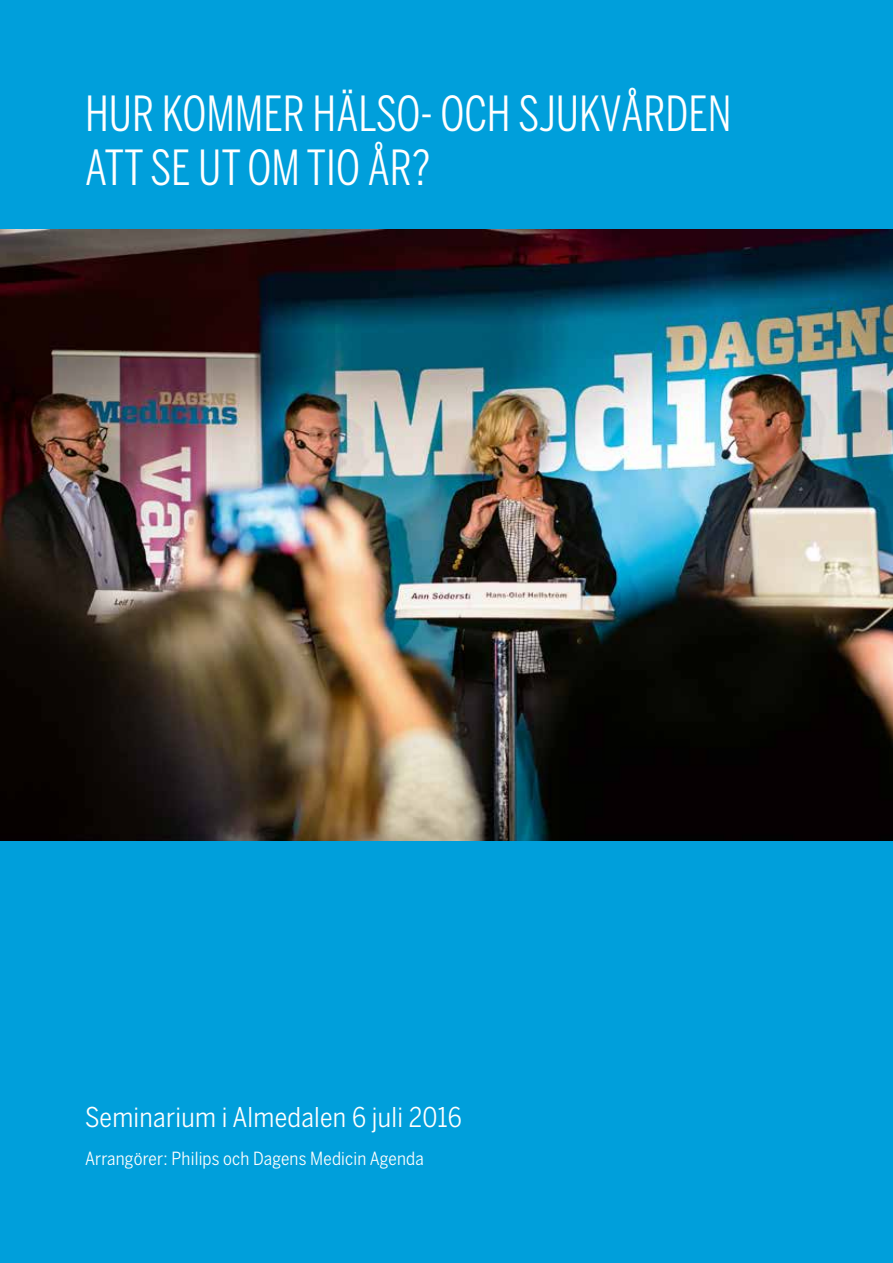
<style>
.page{position:relative;width:893px;height:1263px;background:#009fdb}
.page>*{position:absolute;margin:0;border:0;box-sizing:border-box;transform-origin:0 0}
.t1{font:48px/54px "Benton Sans Comp";color:#fff}
.t2{font:27px "Benton Sans Cond";letter-spacing:.01em;color:#fff}
.t3{font:18px "Benton Sans Cond";letter-spacing:.01em;color:#fff}
</style>
<div class="page">
<img style="left:0;top:230px;width:893px;height:611px">
<p class="t1" style="left:85px;top:87px;width:648px">HUR KOMMER HÄLSO- OCH SJUKVÅRDEN<br>ATT SE UT OM TIO ÅR?</p>
<p class="t2" style="left:85px;top:1101px;width:378px">Seminarium i Almedalen 6 juli 2016</p>
<p class="t3" style="left:85px;top:1148px;width:340px">Arrangörer: Philips och Dagens Medicin Agenda</p>
</div>
